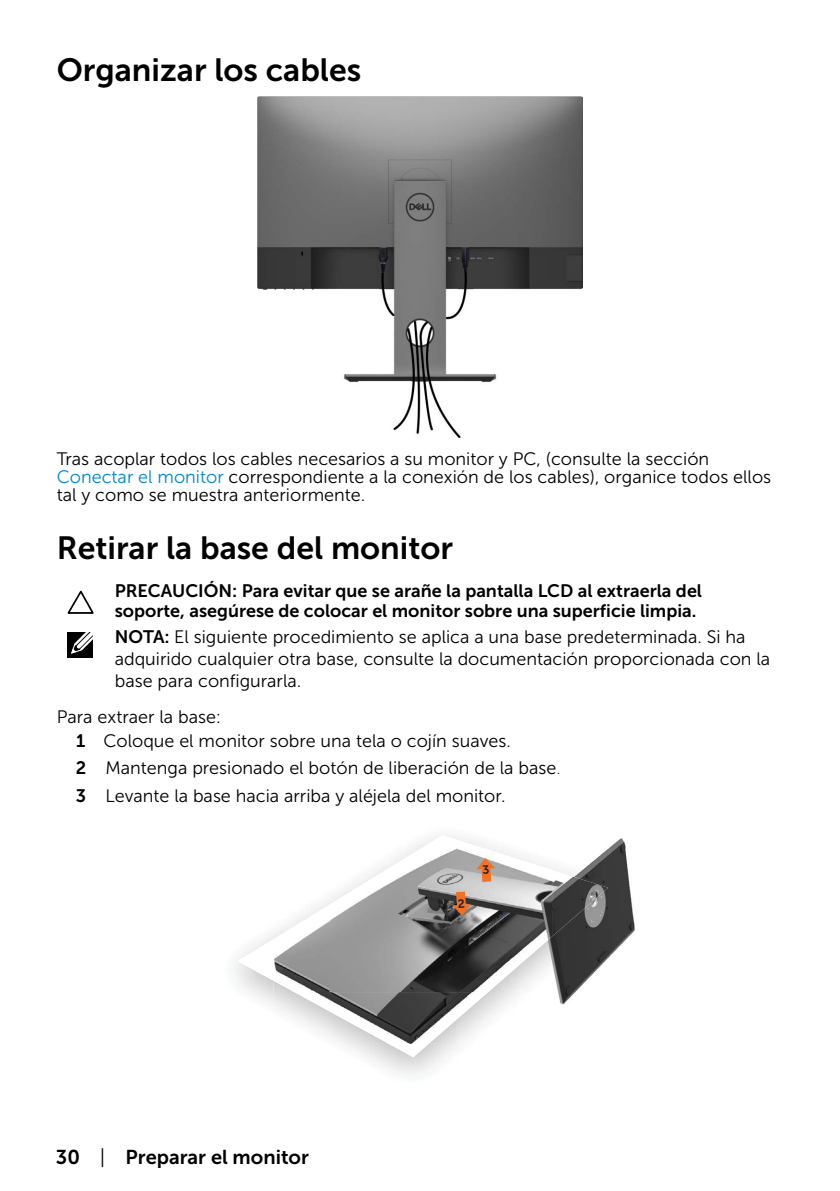
<style>
.page{position:relative;width:840px;height:1191px;background:#fff}
.page>*{position:absolute;margin:0;border:0;box-sizing:border-box;transform-origin:0 0}
.t1{font:32px "Museo Sans For Dell 700";color:#000}
.t2{font:20px "Museo Sans For Dell 700";color:#000}
.t3{font:18px/18px "Museo Sans For Dell 300";color:#000}
.t4{font:18px/20px "Museo Sans For Dell 700";color:#000}
.s1{color:#0087cb}
.s2{font-family:"Museo Sans For Dell 700"}
.s3{font-family:"Museo Sans For Dell 100"}
.s4{font-family:"Museo Sans For Dell 300"}
</style>
<div class="page">
<img style="left:257px;top:97px;width:325px;height:340px">
<svg style="left:67px;top:590px;width:27px;height:24px"></svg>
<div style="left:67px;top:632px;width:26px;height:25px;background:#000"></div>
<svg style="left:71px;top:632px;width:22px;height:22px"></svg>
<svg style="left:237px;top:835px;width:250px;height:222px"></svg>
<img style="left:273px;top:838px;width:56px;height:66px">
<img style="left:552px;top:838px;width:80px;height:51px">
<img style="left:516px;top:889px;width:120px;height:116px">
<img style="left:273px;top:1011px;width:56px;height:33px">
<img style="left:329px;top:838px;width:223px;height:154px">
<img style="left:552px;top:870px;width:56px;height:66px">
<img style="left:273px;top:904px;width:56px;height:107px">
<img style="left:329px;top:992px;width:158px;height:52px">
<svg style="left:452px;top:891px;width:18px;height:24px"></svg>
<svg style="left:476px;top:858px;width:19px;height:24px"></svg>
<h1 class="t1" style="left:57px;top:52px;width:306px">Organizar los cables</h1>
<p class="t3" style="left:57px;top:450px;width:715px">Tras acoplar todos los cables necesarios a su monitor y PC, (consulte la sección<br><span class="s1">Conectar el monitor</span> correspondiente a la conexión de los cables), organice todos ellos tal y como se muestra anteriormente.</p>
<h1 class="t1" style="left:57px;top:529px;width:397px">Retirar la base del monitor</h1>
<p class="t4" style="left:115px;top:580px;width:588px">PRECAUCIÓN: Para evitar que se arañe la pantalla LCD al extraerla del soporte, asegúrese de colocar el monitor sobre una superficie limpia.</p>
<p class="t3" style="left:115px;top:626px;width:656px;line-height:22px"><span class="s2">NOTA:</span> El siguiente procedimiento se aplica a una base predeterminada. Si ha adquirido cualquier otra base, consulte la documentación proporcionada con la base para configurarla.</p>
<p class="t3" style="left:76px;top:704px;width:436px;line-height:24px;text-indent:-19px">Para extraer la base:<br><span class="s2">1</span> Coloque el monitor sobre una tela o cojín suaves.</p>
<p class="t3" style="left:76px;top:754px;width:486px;line-height:27.6px"><span class="s2">2</span> Mantenga presionado el botón de liberación de la base<span class="s3">.<br></span><span class="s2">3</span> Levante la base hacia arriba y aléjela del monitor.</p>
<p class="t2" style="left:56px;top:1145px;width:254px">30 <span class="s4">|</span> Preparar el monitor</p>
</div>
